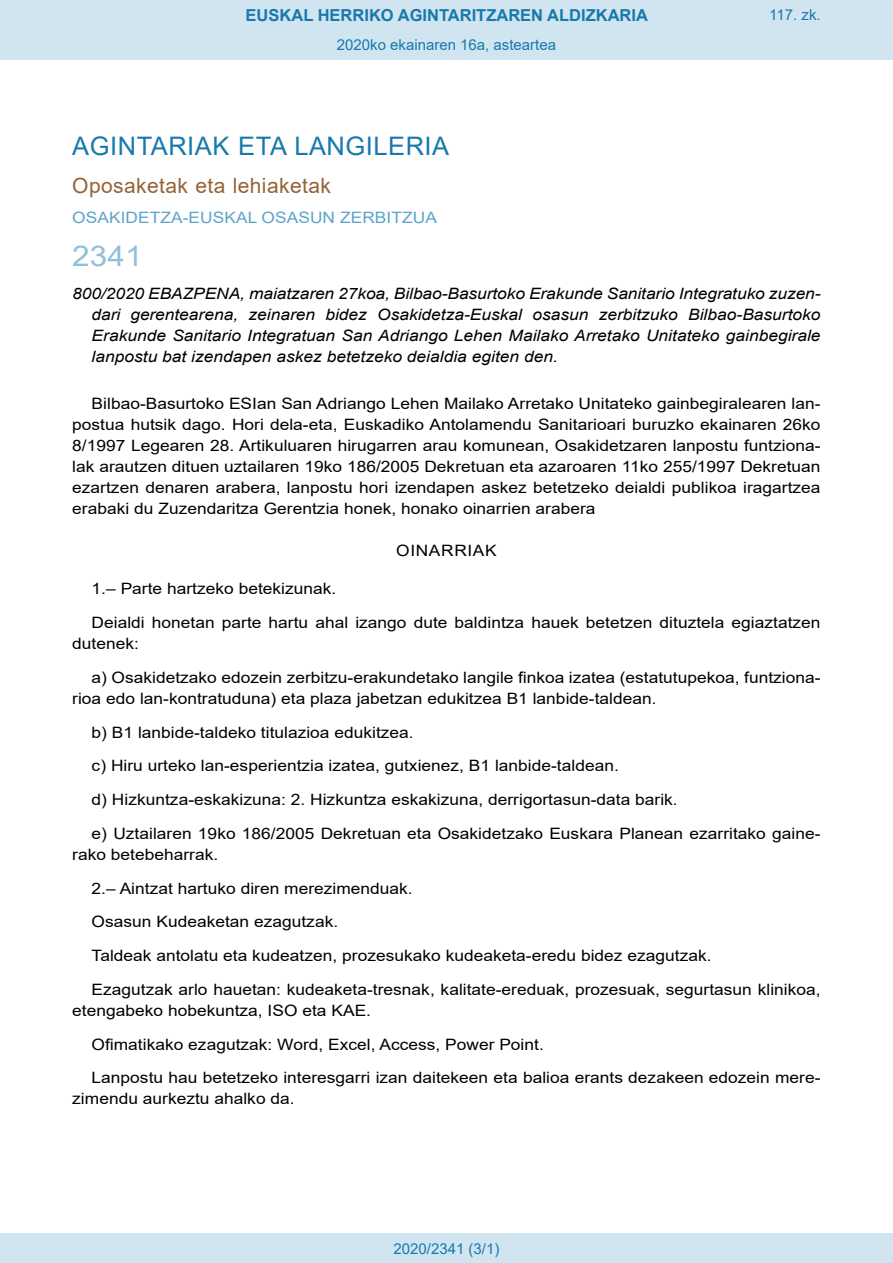
<style>
.page{position:relative;width:893px;height:1263px;background:#fff}
.page>*{position:absolute;margin:0;border:0;box-sizing:border-box;transform-origin:0 0}
.BOPVOrden{font:28.5px "Arial";color:#90c0db;scale:1.11 1}
.BOPVSeccion{font:25.5px "Arial";letter-spacing:.02em;color:#1879ad}
.BOPVSubseccion{font:21px "Arial";letter-spacing:.02em;color:#956338}
.t1{font:700 16.5px "Arial";color:#1879ad}
.BOPVDetalle{font:15.6px/21px "Arial";color:#000;scale:1.11 1}
.BOPVTitulo{font:italic 15.6px/21px "Arial";color:#000;text-align:justify;scale:1.11 1}
.BOPVOrganismo{font:15.6px "Arial";letter-spacing:.005em;color:#5ea4ca;scale:1.11 1}
.BOPVClave{font:15.6px "Arial";letter-spacing:.035em;color:#000;scale:1.11 1}
.Paginacion_Centro{font:15px "Arial";color:#1879ad}
</style>
<div class="page">
<div style="left:0;top:0;width:893px;height:60px;background:#d0e5f0"></div>
<div style="left:0;top:1233px;width:893px;height:30px;background:#d0e5f0"></div>
<p class="t1" style="left:246px;top:3px;width:404px">EUSKAL HERRIKO AGINTARITZAREN ALDIZKARIA</p>
<p class="Paginacion_Centro" style="left:337px;top:35px;width:221px">2020ko ekainaren 16a, asteartea</p>
<p class="Paginacion_Centro" style="left:769px;top:5px;width:53px">117. zk.</p>
<p class="BOPVSeccion" style="left:72px;top:128px;width:378px">AGINTARIAK ETA LANGILERIA</p>
<p class="BOPVSubseccion" style="left:72px;top:171px;width:260px">Oposaketak eta lehiaketak</p>
<p class="BOPVOrganismo" style="left:72px;top:207px;width:330px">OSAKIDETZA-EUSKAL OSASUN ZERBITZUA</p>
<p class="BOPVOrden" style="left:72px;top:236px;width:65px">2341</p>
<p class="BOPVTitulo" style="left:92px;top:284px;width:658px;text-indent:-19px">800/2020 EBAZPENA, maiatzaren 27koa, Bilbao-Basurtoko Erakunde Sanitario Integratuko zuzen&shy;dari gerentearena, zeinaren bidez Osakidetza-Euskal osasun zerbitzuko Bilbao-Basurtoko Erakunde Sanitario Integratuan San Adriango Lehen Mailako Arretako Unitateko gainbegirale lanpostu bat izendapen askez betetzeko deialdia egiten den.</p>
<p class="BOPVDetalle" style="left:72px;top:393px;width:676px;text-align:justify;text-indent:19px">Bilbao-Basurtoko ESIan San Adriango Lehen Mailako Arretako Unitateko gainbegiralearen lan&shy;postua hutsik dago. Hori dela-eta, Euskadiko Antolamendu Sanitarioari buruzko ekainaren 26ko 8/1997 Legearen 28. Artikuluaren hirugarren arau komunean, Osakidetzaren lanpostu funtziona&shy;lak arautzen dituen uztailaren 19ko 186/2005 Dekretuan eta azaroaren 11ko 255/1997 Dekretuan ezartzen denaren arabera, lanpostu hori izendapen askez betetzeko deialdi publikoa iragartzea erabaki du Zuzendaritza Gerentzia honek, honako oinarrien arabera</p>
<p class="BOPVClave" style="left:396px;top:540px;width:92px">OINARRIAK</p>
<p class="BOPVDetalle" style="left:92px;top:578px;width:222px">1.– Parte hartzeko betekizunak.</p>
<p class="BOPVDetalle" style="left:72px;top:612px;width:676px;text-indent:19px">Deialdi honetan parte hartu ahal izango dute baldintza hauek betetzen dituztela egiaztatzen dutenek:</p>
<p class="BOPVDetalle" style="left:72px;top:667px;width:676px;text-indent:19px">a) Osakidetzako edozein zerbitzu-erakundetako langile finkoa izatea (estatutupekoa, funtziona&shy;rioa edo lan-kontratuduna) eta plaza jabetzan edukitzea B1 lanbide-taldean.</p>
<p class="BOPVDetalle" style="left:92px;top:721px;width:292px">b) B1 lanbide-taldeko titulazioa edukitzea.</p>
<p class="BOPVDetalle" style="left:92px;top:755px;width:476px">c) Hiru urteko lan-esperientzia izatea, gutxienez, B1 lanbide-taldean.</p>
<p class="BOPVDetalle" style="left:92px;top:789px;width:529px">d) Hizkuntza-eskakizuna: 2. Hizkuntza eskakizuna, derrigortasun-data barik.</p>
<p class="BOPVDetalle" style="left:72px;top:823px;width:676px;text-indent:19px">e) Uztailaren 19ko 186/2005 Dekretuan eta Osakidetzako Euskara Planean ezarritako gaine&shy;rako betebeharrak.</p>
<p class="BOPVDetalle" style="left:92px;top:877px;width:291px">2.– Aintzat hartuko diren merezimenduak.</p>
<p class="BOPVDetalle" style="left:92px;top:911px;width:224px">Osasun Kudeaketan ezagutzak.</p>
<p class="BOPVDetalle" style="left:92px;top:945px;width:560px">Taldeak antolatu eta kudeatzen, prozesukako kudeaketa-eredu bidez ezagutzak.</p>
<p class="BOPVDetalle" style="left:72px;top:979px;width:676px;text-indent:19px">Ezagutzak arlo hauetan: kudeaketa-tresnak, kalitate-ereduak, prozesuak, segurtasun klinikoa, etengabeko hobekuntza, ISO eta KAE.</p>
<p class="BOPVDetalle" style="left:92px;top:1033px;width:409px">Ofimatikako ezagutzak: Word, Excel, Access, Power Point.</p>
<p class="BOPVDetalle" style="left:72px;top:1067px;width:676px;text-indent:19px">Lanpostu hau betetzeko interesgarri izan daitekeen eta balioa erants dezakeen edozein mere&shy;zimendu aurkeztu ahalko da.</p>
<p class="Paginacion_Centro" style="left:393px;top:1238px;width:107px">2020/2341 (3/1)</p>
</div>
